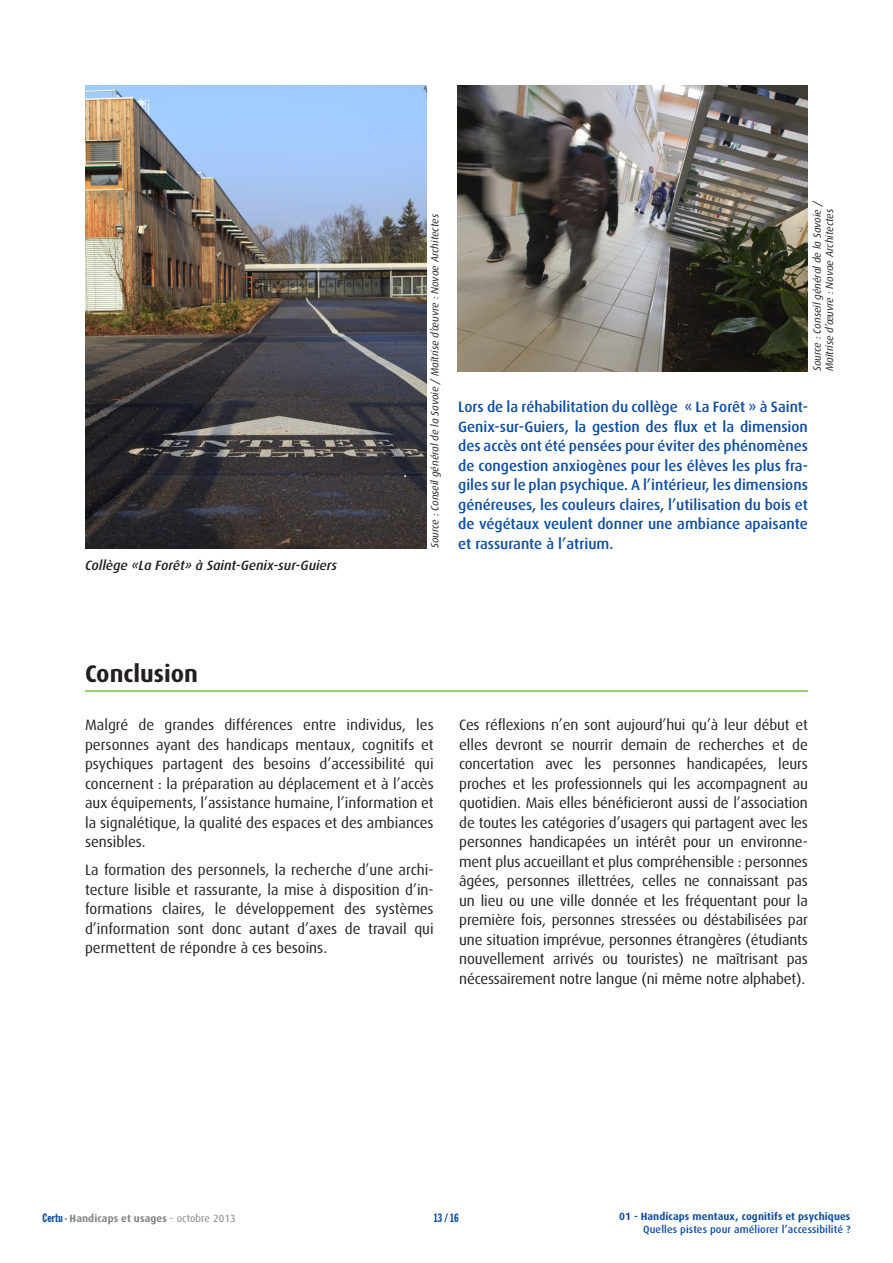
<style>
.page{position:relative;width:893px;height:1263px;background:#fff}
.page>*{position:absolute;margin:0;border:0;box-sizing:border-box;transform-origin:0 0}
.t1{font:700 24px "Dax OT";color:#231f20}
.t2{font:15px/19.5px "Dax OT";letter-spacing:-.005em;color:#231f20;text-align:justify}
.t3{font:500 15px/19.5px "Dax OT";color:#0d4da1;text-align:justify}
.t4{font:italic 500 13.5px "Dax OT";color:#231f20}
.t5{font:12px "Franklin Gothic Extra Cond";color:#0d4da1}
.t6{font:italic 10.5px/12.6px "Dax OT";color:#231f20}
.t7{font:500 10.5px "Dax OT";letter-spacing:.01em;color:#0d4da1}
.t8{font:700 10.5px "Dax OT";letter-spacing:.01em;color:#0d4da1}
.t9{font:700 10.5px "Dax OT";letter-spacing:.01em;color:#808285}
.s1{font-family:"Franklin Gothic Extra Cond";font-weight:400;font-size:12px;color:#0d4da1}
.s2{font-family:"Franklin Gothic Extra Cond";font-weight:400;color:#0d4da1}
.s3{font-weight:400}
</style>
<div class="page">
<img style="left:85px;top:85px;width:341px;height:464px">
<hr style="left:85px;top:690px;width:723px;height:2px;background:#71bf44">
<img style="left:457px;top:85px;width:351px;height:286px">
<p class="t4" style="left:85px;top:557px;width:254px">Collège «La Forêt» à Saint-Genix-sur-Guiers</p>
<p class="t6" style="left:429px;top:548px;width:336px;rotate:-90deg">Source : Conseil général de la Savoie / Maîtrise d’œuvre : Novae Architectes</p>
<p class="t6" style="left:811px;top:371px;width:172px;rotate:-90deg">Source : Conseil général de la Savoie /<br>Maîtrise d’œuvre : Novae Architectes</p>
<p class="t3" style="left:458px;top:397px;width:351px">Lors de la réhabilitation du collège « La Forêt » à Saint-Genix-sur-Guiers, la gestion des flux et la dimension des accès ont été pensées pour éviter des phénomènes de congestion anxiogènes pour les élèves les plus fra&shy;giles sur le plan psychique. A l’intérieur, les dimensions généreuses, les couleurs claires, l’utilisation du bois et de végétaux veulent donner une ambiance apaisante et rassurante à l’atrium.</p>
<p class="t1" style="left:85px;top:660px;width:115px">Conclusion</p>
<p class="t2" style="left:85px;top:715px;width:350px">Malgré de grandes différences entre individus, les personnes ayant des handicaps mentaux, cognitifs et psychiques partagent des besoins d’accessibilité qui concernent : la préparation au déplacement et à l’accès aux équipements, l’assistance humaine, l’information et la signalétique, la qualité des espaces et des ambiances sensibles.</p>
<p class="t2" style="left:85px;top:860px;width:350px">La formation des personnels, la recherche d’une archi&shy;tecture lisible et rassurante, la mise à disposition d’in&shy;formations claires, le développement des systèmes d’information sont donc autant d’axes de travail qui permettent de répondre à ces besoins.</p>
<p class="t2" style="left:459px;top:715px;width:350px">Ces réflexions n’en sont aujourd’hui qu’à leur début et elles devront se nourrir demain de recherches et de concertation avec les personnes handicapées, leurs proches et les professionnels qui les accompagnent au quotidien. Mais elles bénéficieront aussi de l’association de toutes les catégories d’usagers qui partagent avec les personnes handicapées un intérêt pour un environne&shy;ment plus accueillant et plus compréhensible : personnes âgées, personnes illettrées, celles ne connaissant pas un lieu ou une ville donnée et les fréquentant pour la première fois, personnes stressées ou déstabilisées par une situation imprévue, personnes étrangères (étudiants nouvellement arrivés ou touristes) ne maîtrisant pas nécessairement notre langue (ni même notre alphabet).</p>
<p class="t9" style="left:43px;top:1212px;width:195px"><span class="s1">Certu</span> <span class="s2">-</span> Handicaps et usages <span class="s3">- octobre 2013</span></p>
<p class="t8" style="left:619px;top:1210px;width:233px">01 - Handicaps mentaux, cognitifs et psychiques</p>
<p class="t7" style="left:643px;top:1223px;width:209px">Quelles pistes pour améliorer l’accessibilité ?</p>
<p class="t5" style="left:434px;top:1211px;width:26px">13 / 16</p>
</div>
